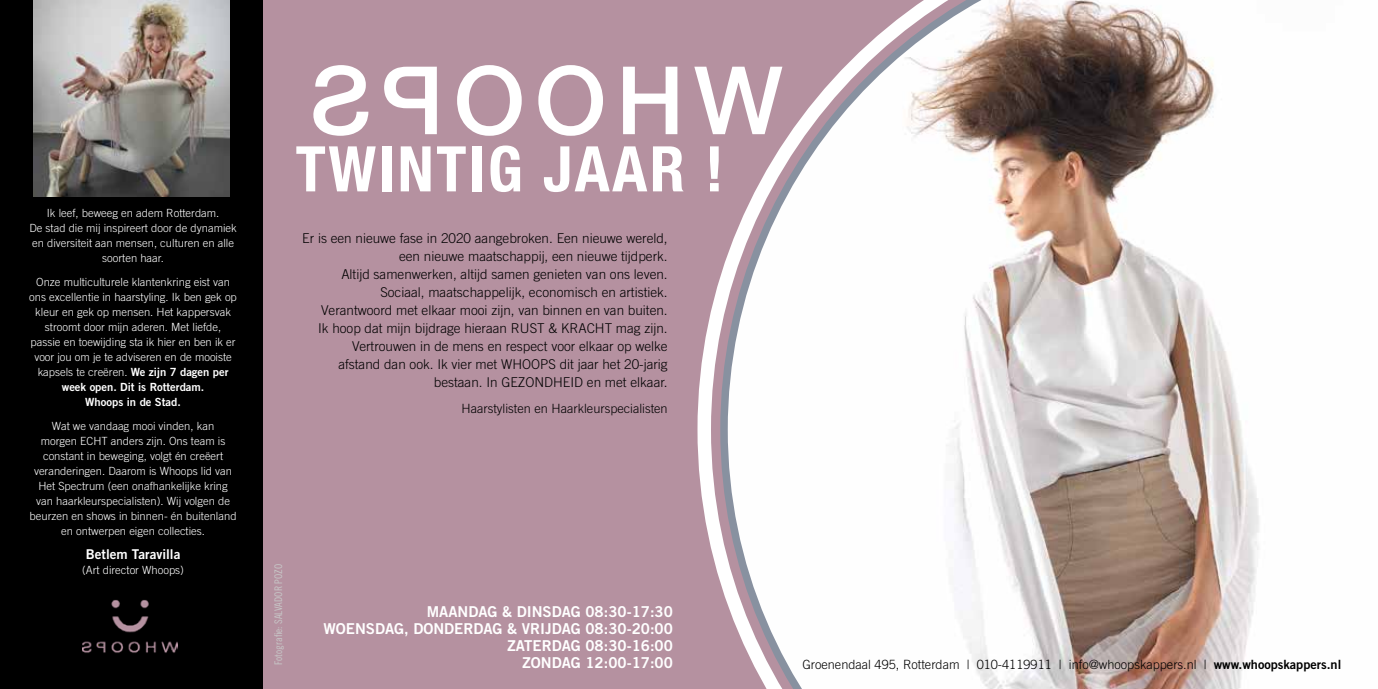
<style>
.page{position:relative;width:1378px;height:689px;background:#fff}
.page>*{position:absolute;margin:0;border:0;box-sizing:border-box;transform-origin:0 0}
.t1{font:700 condensed 63px "Helvetica Neue";letter-spacing:.04em;color:#fff}
.t2{font:15px/17px "Trade Gothic LT Std Bd 2";color:#fff;text-align:right}
.t3{font:300 13.5px/18px "Trade Gothic LT Std";color:#000;text-align:right}
.t4{font:13.5px "Trade Gothic LT Std Bd 2";color:#fff}
.t5{font:300 12.75px "Trade Gothic LT Std";color:#000}
.t6{font:300 11.25px/15px "Trade Gothic LT Std";color:#fff;text-align:center}
.t7{font:11.25px/15px "Trade Gothic LT Std Bd 2";color:#fff;text-align:center}
.t8{font:10.5px "Trade Gothic LT Std Cn 18";color:#c8c8c8}
.s1{font-family:"Trade Gothic LT Std Bd 2";font-weight:400}
</style>
<div class="page">
<div style="left:259px;top:0;width:430px;height:689px;background:#b591a0"></div>
<div style="left:0;top:0;width:263px;height:689px;background:#000"></div>
<img style="left:33px;top:0;width:196px;height:196px">
<img style="left:82px;top:600px;width:96px;height:53px">
<div style="left:689px;top:0;width:348px;height:689px;background:#b591a0"></div>
<svg style="left:697px;top:0;width:562px;height:689px"></svg>
<svg style="left:697px;top:65px;width:85px;height:71px"></svg>
<p class="t6" style="left:29px;top:205px;width:209px">Ik leef, beweeg en adem Rotterdam.<br>De stad die mij inspireert door de dynamiek en diversiteit aan mensen, culturen en alle soorten haar.</p>
<p class="t6" style="left:29px;top:274px;width:209px">Onze multiculturele klantenkring eist van ons excellentie in haarstyling. Ik ben gek op kleur en gek op mensen. Het kappersvak stroomt door mijn aderen. Met liefde, passie en toewijding sta ik hier en ben ik er voor jou om je te adviseren en de mooiste kapsels te creëren. <span class="s1">We zijn 7 dagen per</span></p>
<p class="t7" style="left:62px;top:379px;width:144px">week open. Dit is Rotterdam.<br>Whoops in de Stad.</p>
<p class="t6" style="left:30px;top:418px;width:208px">Wat we vandaag mooi vinden, kan<br>morgen ECHT anders zijn. Ons team is constant in beweging, volgt én creëert veranderingen. Daarom is Whoops lid van Het Spectrum (een onafhankelijke kring van haarkleurspecialisten). Wij volgen de beurzen en shows in binnen- én buitenland en ontwerpen eigen collecties.</p>
<p class="t4" style="left:86px;top:545px;width:96px">Betlem Taravilla</p>
<p class="t6" style="left:82px;top:562px;width:103px">(Art director Whoops)</p>
<h1 class="t1" style="left:296px;top:117px;width:429px">TWINTIG JAAR !</h1>
<p class="t3" style="left:302px;top:229px;width:367px">Er is een nieuwe fase in 2020 aangebroken. Een nieuwe wereld, een nieuwe maatschappij, een nieuwe tijdperk.<br>Altijd samenwerken, altijd samen genieten van ons leven.<br>Sociaal, maatschappelijk, economisch en artistiek.<br>Verantwoord met elkaar mooi zijn, van binnen en van buiten.<br>Ik hoop dat mijn bijdrage hieraan RUST &amp; KRACHT mag zijn.<br>Vertrouwen in de mens en respect voor elkaar op welke<br>afstand dan ook. Ik vier met WHOOPS dit jaar het 20-jarig bestaan. In GEZONDHEID en met elkaar.</p>
<p class="t5" style="left:461px;top:400px;width:208px">Haarstylisten en Haarkleurspecialisten</p>
<p class="t8" style="left:272px;top:665px;width:102px;rotate:-90deg">Fotografie: SALVADOR POZO</p>
<h2 class="t2" style="left:323px;top:602px;width:351px">MAANDAG &amp; DINSDAG 08:30-17:30<br>WOENSDAG, DONDERDAG &amp; VRIJDAG 08:30-20:00<br>ZATERDAG 08:30-16:00<br>ZONDAG 12:00-17:00</h2>
<p class="t5" style="left:802px;top:657px;width:540px">Groenendaal 495, Rotterdam | 010-4119911 | info@whoopskappers.nl | <span class="s1">www.whoopskappers.nl</span></p>
</div>
